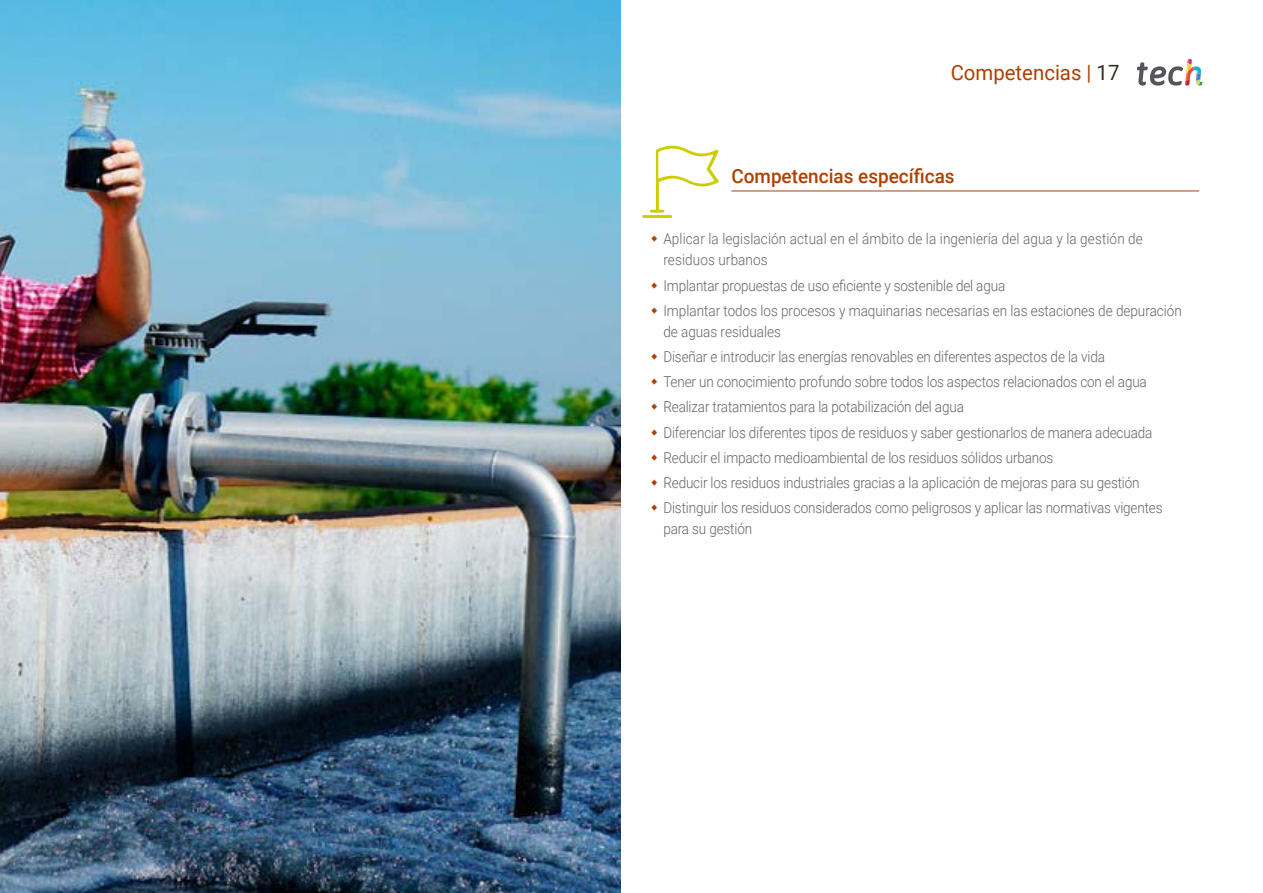
<style>
.page{position:relative;width:1263px;height:893px;background:#fff}
.page>*{position:absolute;margin:0;border:0;box-sizing:border-box;transform-origin:0 0}
.t1{font:21px "Roboto";color:#ae4000}
.t2{font:500 19.5px "Roboto";color:#ae4000}
.t3{font:300 15px/25.2px "Roboto";letter-spacing:-.01em;color:#61646a;scale:.9 1}
.t4{font:300 15px/21px "Roboto";letter-spacing:.01em;color:#61646a;scale:.9 1}
.s1{color:#312e20}
</style>
<div class="page">
<svg style="left:1137px;top:59px;width:65px;height:27px"></svg>
<hr style="left:731px;top:191px;width:468px;height:1px;background:#ae4000">
<hr style="left:642px;top:215px;width:30px;height:3px;background:#cdce00">
<svg style="left:650px;top:146px;width:69px;height:67px"></svg>
<img style="left:0;top:0;width:621px;height:893px">
<h1 class="t1" style="left:951px;top:57px;width:170px">Competencias | <span class="s1">17</span></h1>
<h2 class="t2" style="left:731px;top:162px;width:225px">Competencias específicas</h2>
<p class="t4" style="left:663px;top:228px;width:534px">Aplicar la legislación actual en el ámbito de la ingeniería del agua y la gestión de residuos urbanos</p>
<p class="t3" style="left:663px;top:272px;width:578px">Implantar propuestas de uso eficiente y sostenible del agua<br>Implantar todos los procesos y maquinarias necesarias en las estaciones de depuración</p>
<p class="t3" style="left:663px;top:318px;width:556px">de aguas residuales<br>Diseñar e introducir las energías renovables en diferentes aspectos de la vida<br>Tener un conocimiento profundo sobre todos los aspectos relacionados con el agua Realizar tratamientos para la potabilización del agua<br>Diferenciar los diferentes tipos de residuos y saber gestionarlos de manera adecuada Reducir el impacto medioambiental de los residuos sólidos urbanos<br>Reducir los residuos industriales gracias a la aplicación de mejoras para su gestión Distinguir los residuos considerados como peligrosos y aplicar las normativas vigentes</p>
<p class="t3" style="left:663px;top:516px;width:100px">para su gestión</p>
</div>
